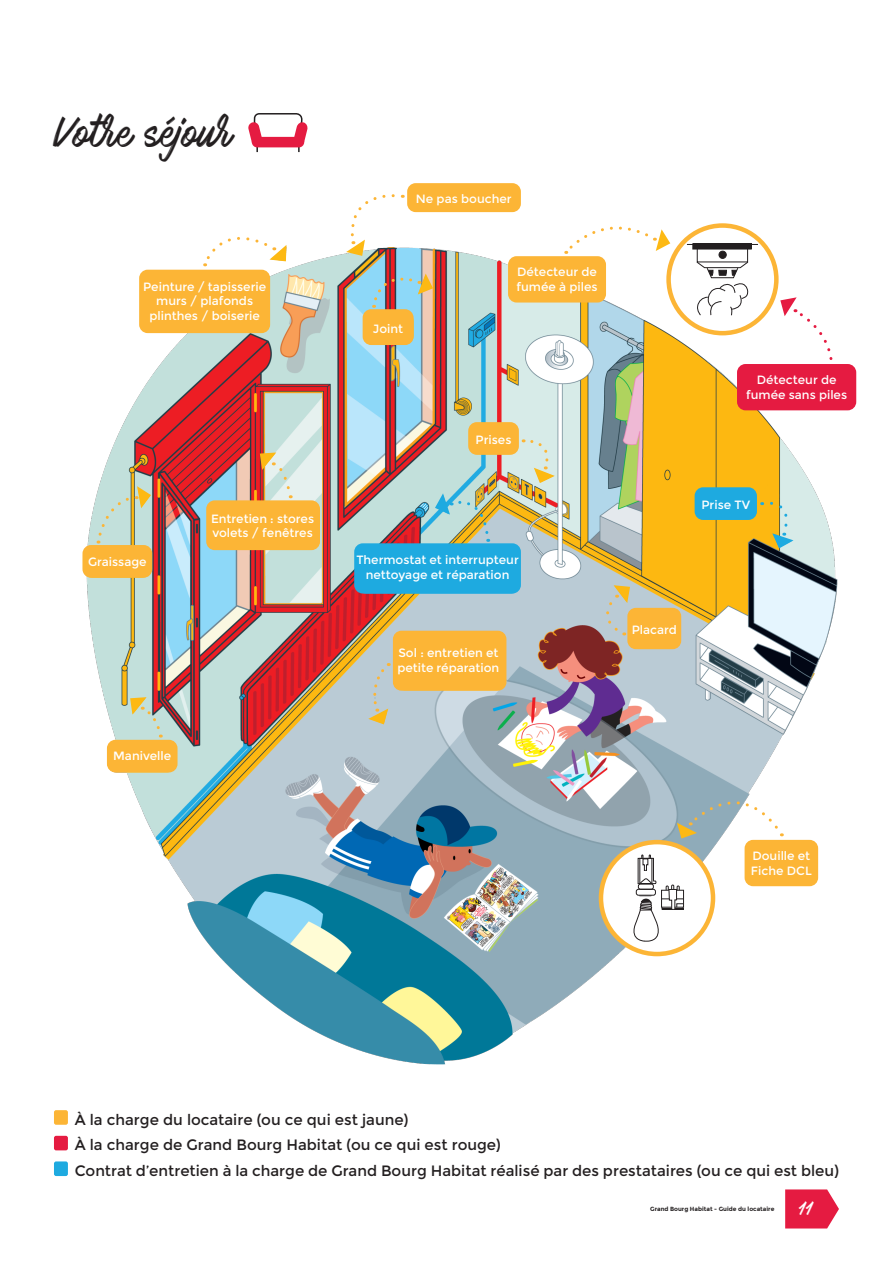
<style>
.page{position:relative;width:893px;height:1263px;background:#fff}
.page>*{position:absolute;margin:0;border:0;box-sizing:border-box;transform-origin:0 0}
.t1{font:37.5px "Mark My Words";color:#231f20}
.t2{font:16.5px "Mark My Words";color:#fff}
.t3{font:15px "Montserrat";color:#231f20}
.t4{font:12px/14.4px "Montserrat";color:#fff;text-align:center}
.t5{font:700 6px "Montserrat";color:#231f20}
</style>
<div class="page">
<svg style="left:785px;top:1189px;width:54px;height:39px;background:#e83658"></svg>
<img style="left:54px;top:228px;width:785px;height:883px">
<div style="left:407px;top:183px;width:114px;height:29px;background:#fcb536;border-radius:9px"></div>
<svg style="left:346px;top:194px;width:50px;height:62px"></svg>
<div style="left:627px;top:608px;width:54px;height:41px;background:#fcb536;border-radius:9px"></div>
<div style="left:468px;top:422px;width:51px;height:33px;background:#fcb536;border-radius:9px"></div>
<div style="left:363px;top:309px;width:51px;height:36px;background:#fcb536;border-radius:9px"></div>
<div style="left:695px;top:487px;width:62px;height:33px;background:#1eaae0;border-radius:9px"></div>
<div style="left:354px;top:543px;width:167px;height:50px;background:#1eaae0;border-radius:9px"></div>
<div style="left:139px;top:270px;width:131px;height:63px;background:#fcb536;border-radius:9px"></div>
<div style="left:206px;top:500px;width:114px;height:50px;background:#fcb536;border-radius:9px"></div>
<div style="left:82px;top:545px;width:70px;height:33px;background:#fcb536;border-radius:9px"></div>
<div style="left:107px;top:740px;width:71px;height:32px;background:#fcb536;border-radius:9px"></div>
<div style="left:393px;top:631px;width:113px;height:60px;background:#fcb536;border-radius:9px"></div>
<div style="left:745px;top:840px;width:73px;height:46px;background:#fcb536;border-radius:9px"></div>
<div style="left:508px;top:256px;width:98px;height:46px;background:#fcb536;border-radius:9px"></div>
<svg style="left:203px;top:230px;width:83px;height:36px"></svg>
<svg style="left:565px;top:226px;width:105px;height:28px"></svg>
<svg style="left:677px;top:784px;width:105px;height:54px"></svg>
<svg style="left:371px;top:273px;width:62px;height:35px;background:#a5b3b7"></svg>
<svg style="left:260px;top:452px;width:33px;height:46px;background:#d7d1b9"></svg>
<svg style="left:95px;top:486px;width:56px;height:57px;background:#c4d7c2"></svg>
<svg style="left:130px;top:697px;width:32px;height:40px"></svg>
<svg style="left:368px;top:663px;width:21px;height:61px"></svg>
<svg style="left:604px;top:585px;width:26px;height:51px"></svg>
<svg style="left:523px;top:438px;width:32px;height:45px"></svg>
<svg style="left:435px;top:493px;width:56px;height:49px;background:#b2c7ab"></svg>
<svg style="left:762px;top:500px;width:31px;height:48px"></svg>
<div style="left:601px;top:842px;width:112px;height:112px;background:#fff;border-radius:50%"></div>
<div style="left:599px;top:840px;width:116px;height:116px;border:4px solid #fcb536;border-radius:50%"></div>
<div style="left:669px;top:226px;width:107px;height:107px;background:#fff;border-radius:50%"></div>
<div style="left:666px;top:223px;width:113px;height:112px;border:4px solid #fcb536;border-radius:50%"></div>
<div style="left:697px;top:248px;width:51px;height:14px;border:1px solid #231f20"></div>
<hr style="left:687px;top:244px;width:71px;height:1px;background:#231f20">
<svg style="left:692px;top:243px;width:60px;height:7px"></svg>
<div style="left:719px;top:251px;width:7px;height:7px;background:#231f20;border-radius:50%"></div>
<div style="left:719px;top:251px;width:8px;height:8px;border:1px solid #231f20;border-radius:50%"></div>
<svg style="left:696px;top:261px;width:53px;height:55px"></svg>
<svg style="left:633px;top:854px;width:51px;height:88px"></svg>
<div style="left:54px;top:1110px;width:14px;height:15px;background:#fcb536;border-radius:2px"></div>
<div style="left:54px;top:1136px;width:14px;height:14px;background:#e51b41;border-radius:2px"></div>
<div style="left:54px;top:1161px;width:14px;height:15px;background:#1eaae0;border-radius:2px"></div>
<svg style="left:248px;top:113px;width:60px;height:39px"></svg>
<div style="left:252px;top:137px;width:52px;height:10px;background:#e51b41;border-radius:5px"></div>
<svg style="left:780px;top:297px;width:55px;height:67px"></svg>
<div style="left:737px;top:364px;width:119px;height:46px;background:#e51b41;border-radius:9px"></div>
<p class="t1" style="left:54px;top:112px;width:180px">Votre séjour</p>
<p class="t4" style="left:143px;top:280px;width:125px">Peinture / tapisserie murs / plafonds plinthes / boiserie</p>
<p class="t4" style="left:88px;top:554px;width:60px">Graissage</p>
<p class="t4" style="left:211px;top:511px;width:105px;text-align:left">Entretien : stores volets / fenêtres</p>
<p class="t4" style="left:113px;top:749px;width:60px">Manivelle</p>
<p class="t4" style="left:416px;top:192px;width:97px">Ne pas boucher</p>
<p class="t4" style="left:373px;top:321px;width:32px">Joint</p>
<p class="t4" style="left:516px;top:265px;width:83px;text-align:left">Détecteur de fumée à piles</p>
<p class="t4" style="left:476px;top:433px;width:37px">Prises</p>
<p class="t4" style="left:356px;top:553px;width:164px">Thermostat et interrupteur nettoyage et réparation</p>
<p class="t4" style="left:398px;top:646px;width:103px;text-align:left">Sol : entretien et petite réparation</p>
<p class="t4" style="left:746px;top:373px;width:102px">Détecteur de fumée sans piles</p>
<p class="t4" style="left:701px;top:498px;width:50px">Prise TV</p>
<p class="t4" style="left:632px;top:623px;width:47px">Placard</p>
<p class="t4" style="left:752px;top:849px;width:59px">Douille et</p>
<p class="t4" style="left:751px;top:863px;width:62px">Fiche DCL</p>
<p class="t3" style="left:75px;top:1111px;width:335px">À la charge du locataire (ou ce qui est jaune)</p>
<p class="t3" style="left:75px;top:1136px;width:428px">À la charge de Grand Bourg Habitat (ou ce qui est rouge)</p>
<p class="t3" style="left:75px;top:1162px;width:766px">Contrat d’entretien à la charge de Grand Bourg Habitat réalisé par des prestataires (ou ce qui est bleu)</p>
<p class="t5" style="left:650px;top:1205px;width:126px">Grand Bourg Habitat - Guide du locataire</p>
<h2 class="t2" style="left:799px;top:1199px;width:14px">11</h2>
</div>
